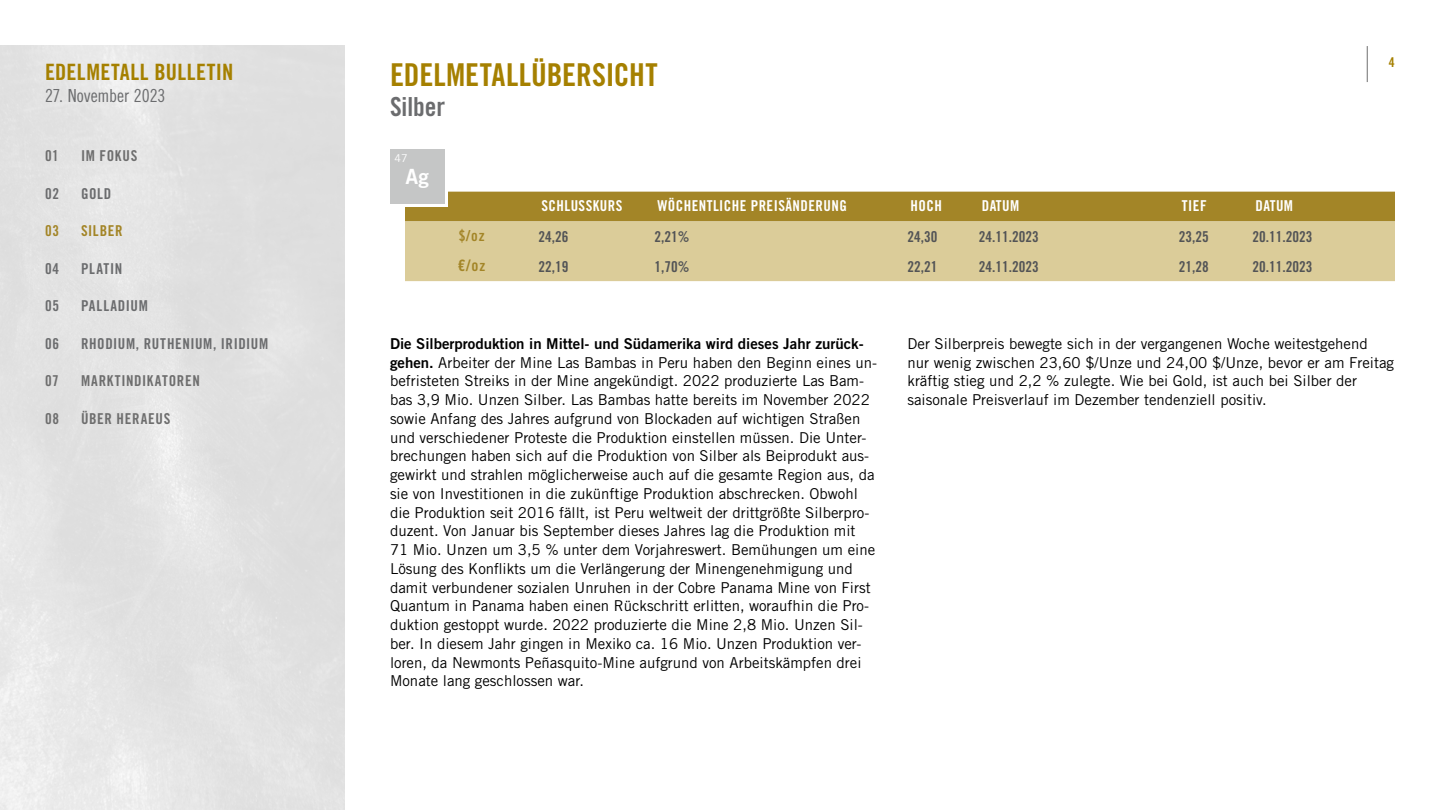
<style>
.page{position:relative;width:1440px;height:810px;background:#fff}
.page>*{position:absolute;margin:0;border:0;box-sizing:border-box;transform-origin:0 0}
.t1{font:31.5px "Trade Gothic LT Pro Bd Cn 20";color:#a58000}
.t2{font:26.25px "Trade Gothic LT Pro Bd Cn 20";color:#6b6c6e}
.t3{font:22.5px "Trade Gothic LT Pro Bd Cn 20";letter-spacing:.02em;color:#a58000}
.t4{font:21px "Trade Gothic LT Pro Bd 2";color:#fff}
.t5{font:18px "Trade Gothic LT Pro Cn 18";letter-spacing:-.005em;color:#6b6c6e}
.t6{font:15.75px "Trade Gothic LT Pro Bd Cn 20";color:#a38527}
.t7{font:15px/18.8px "Trade Gothic LT Pro";color:#000}
.t8{font:15px "Trade Gothic LT Pro Bd Cn 20";color:#535456}
.t9{font:15px "Trade Gothic LT Pro Bd 2";color:#000}
.t10{font:15px "Trade Gothic LT Pro Bd Cn 20";letter-spacing:.03em;color:#fff}
.t11{font:15px "Trade Gothic LT Pro Bd Cn 20";letter-spacing:.04em;color:#6b6c6e}
.t12{font:15px "Trade Gothic LT Pro Bd Cn 20";letter-spacing:.05em;color:#6e6e6e}
.t13{font:15px "Trade Gothic LT Pro Bd Cn 20";letter-spacing:.05em;color:#a38527}
.t14{font:13.5px "Trade Gothic LT Pro Bd Cn 20";color:#a58000}
.t15{font:10.8px "Trade Gothic LT Pro";color:#fff}
.s1{font-size:15px}
.s2{font-family:"Trade Gothic LT Pro Bd 2"}
</style>
<div class="page">
<hr style="left:1367px;top:46px;width:1px;height:36px;background:#6e6e6e">
<div style="left:405px;top:192px;width:990px;height:29px;background:#a38527"></div>
<div style="left:405px;top:221px;width:990px;height:60px;background:#dbcc99"></div>
<div style="left:393px;top:152px;width:54px;height:55px;background:linear-gradient(to right,#fff,#fff)"></div>
<div style="left:390px;top:150px;width:54px;height:54px;background:#c5c6c6"></div>
<h3 class="t3" style="left:45px;top:58px;width:190px">EDELMETALL BULLETIN</h3>
<p class="t5" style="left:45px;top:85px;width:122px">27. November 2023</p>
<p class="t12" style="left:45px;top:147px;width:15px">01</p>
<p class="t12" style="left:81px;top:147px;width:58px">IM FOKUS</p>
<p class="t11" style="left:45px;top:184px;width:16px">02</p>
<p class="t11" style="left:81px;top:184px;width:32px">GOLD</p>
<p class="t13" style="left:45px;top:222px;width:16px">03</p>
<p class="t13" style="left:81px;top:222px;width:43px">SILBER</p>
<p class="t11" style="left:45px;top:259px;width:16px">04</p>
<p class="t11" style="left:81px;top:259px;width:43px">PLATIN</p>
<p class="t11" style="left:45px;top:297px;width:16px">05</p>
<p class="t11" style="left:81px;top:297px;width:68px">PALLADIUM</p>
<p class="t11" style="left:45px;top:334px;width:16px">06</p>
<p class="t11" style="left:81px;top:334px;width:189px">RHODIUM, RUTHENIUM, IRIDIUM</p>
<p class="t12" style="left:45px;top:372px;width:15px">07</p>
<p class="t12" style="left:81px;top:372px;width:120px">MARKTINDIKATOREN</p>
<p class="t12" style="left:45px;top:409px;width:16px">08</p>
<p class="t12" style="left:81px;top:409px;width:91px">ÜBER HERAEUS</p>
<h1 class="t1" style="left:390px;top:56px;width:269px">EDELMETALLÜBERSICHT</h1>
<h2 class="t2" style="left:390px;top:91px;width:57px">Silber</h2>
<p class="t15" style="left:395px;top:152px;width:15px">47</p>
<h3 class="t4" style="left:406px;top:164px;width:25px">Ag</h3>
<p class="t10" style="left:541px;top:196px;width:83px">SCHLUSSKURS</p>
<p class="t10" style="left:657px;top:196px;width:191px">WÖCHENTLICHE PREISÄNDERUNG</p>
<p class="t10" style="left:910px;top:196px;width:33px">HOCH</p>
<p class="t10" style="left:982px;top:196px;width:39px">DATUM</p>
<p class="t10" style="left:1182px;top:196px;width:26px">TIEF</p>
<p class="t10" style="left:1255px;top:196px;width:39px">DATUM</p>
<p class="t13" style="left:459px;top:226px;width:28px">$/oz</p>
<p class="t8" style="left:538px;top:227px;width:31px">24,26</p>
<p class="t8" style="left:654px;top:227px;width:36px">2,21%</p>
<p class="t8" style="left:907px;top:227px;width:31px">24,30</p>
<p class="t8" style="left:979px;top:227px;width:61px">24.11.2023</p>
<p class="t8" style="left:1179px;top:227px;width:31px">23,25</p>
<p class="t8" style="left:1252px;top:227px;width:61px">20.11.2023</p>
<p class="t6" style="left:458px;top:256px;width:29px">€/o<span class="s1">z</span></p>
<p class="t8" style="left:538px;top:257px;width:31px">22,19</p>
<p class="t8" style="left:654px;top:257px;width:36px">1,70%</p>
<p class="t8" style="left:907px;top:257px;width:31px">22,21</p>
<p class="t8" style="left:979px;top:257px;width:61px">24.11.2023</p>
<p class="t8" style="left:1179px;top:257px;width:31px">21,28</p>
<p class="t8" style="left:1252px;top:257px;width:61px">20.11.2023</p>
<p class="t14" style="left:1389px;top:54px;width:7px">4</p>
<p class="t9" style="left:390px;top:334px;width:475px">Die Silberproduktion in Mittel- und Südamerika wird dieses Jahr zurück-</p>
<p class="t7" style="left:390px;top:353px;width:489px"><span class="s2">gehen.</span> Arbeiter der Mine Las Bambas in Peru haben den Beginn eines un&shy;befristeten Streiks in der Mine angekündigt. 2022 produzierte Las Bam&shy;bas 3,9 Mio. Unzen Silber. Las Bambas hatte bereits im November 2022 sowie Anfang des Jahres aufgrund von Blockaden auf wichtigen Straßen und verschiedener Proteste die Produktion einstellen müssen. Die Unter&shy;brechungen haben sich auf die Produktion von Silber als Beiprodukt aus&shy;gewirkt und strahlen möglicherweise auch auf die gesamte Region aus, da sie von Investitionen in die zukünftige Produktion abschrecken. Obwohl die Produktion seit 2016 fällt, ist Peru weltweit der drittgrößte Silberpro&shy;duzent. Von Januar bis September dieses Jahres lag die Produktion mit 71 Mio. Unzen um 3,5 % unter dem Vorjahreswert. Bemühungen um eine Lösung des Konflikts um die Verlängerung der Minengenehmigung und damit verbundener sozialen Unruhen in der Cobre Panama Mine von First Quantum in Panama haben einen Rückschritt erlitten, woraufhin die Pro&shy;duktion gestoppt wurde. 2022 produzierte die Mine 2,8 Mio. Unzen Sil&shy;ber. In diesem Jahr gingen in Mexiko ca. 16 Mio. Unzen Produktion ver&shy;loren, da Newmonts Peñasquito-Mine aufgrund von Arbeitskämpfen drei Monate lang geschlossen war.</p>
<p class="t7" style="left:908px;top:334px;width:488px">Der Silberpreis bewegte sich in der vergangenen Woche weitestgehend<br>nur wenig zwischen 23,60 $/Unze und 24,00 $/Unze, bevor er am Freitag kräftig stieg und 2,2 % zulegte. Wie bei Gold, ist auch bei Silber der saisonale Preisverlauf im Dezember tendenziell positiv.</p>
</div>
